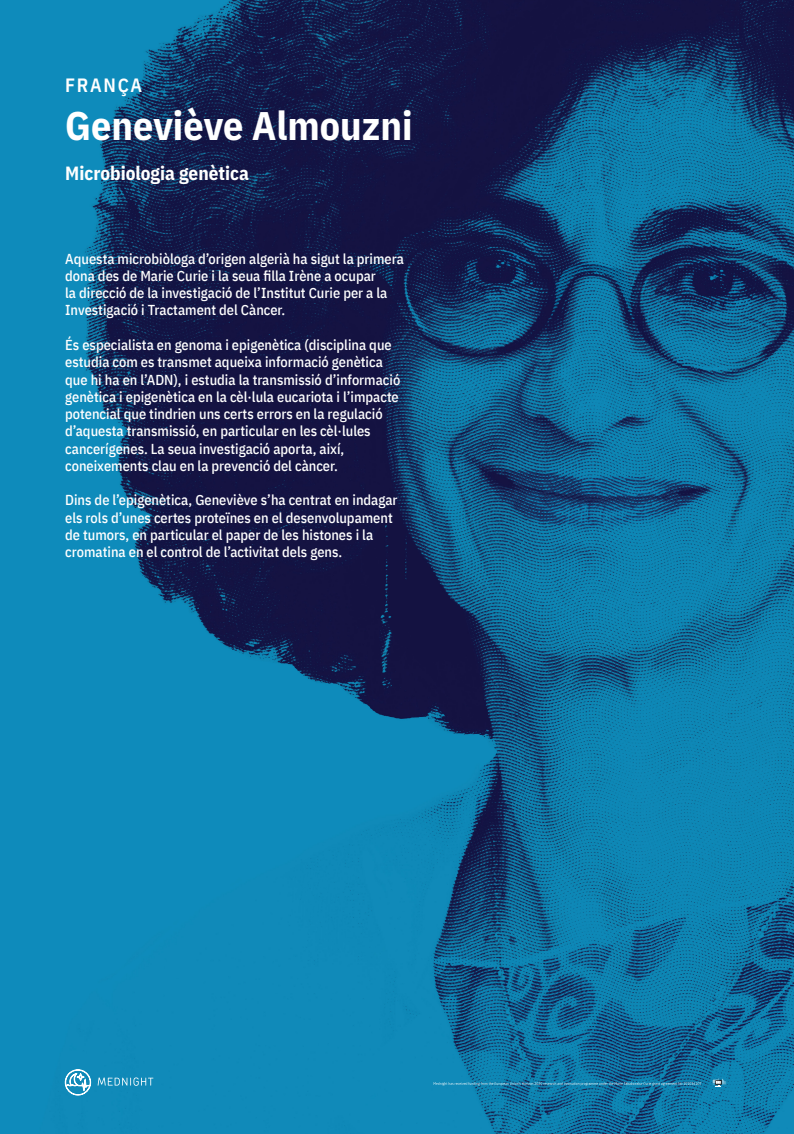
<style>
.page{position:relative;width:794px;height:1134px;background:#fff}
.page>*{position:absolute;margin:0;border:0;box-sizing:border-box;transform-origin:0 0}
.t1{font:700 40px "IBM Plex Sans Cond";color:#fff}
.t2{font:700 19.2px "IBM Plex Sans Cond";color:#fff}
.t3{font:600 19.2px "IBM Plex Sans Cond";letter-spacing:.09em;color:#fff}
.t4{font:500 14.4px/17.3px "IBM Plex Sans Cond";color:#fff}
</style>
<div class="page">
<img style="left:0;top:0;width:794px;height:1134px">
<svg style="left:712px;top:1078px;width:14px;height:10px"></svg>
<svg style="left:433px;top:1082px;width:268px;height:4px"></svg>
<svg style="left:98px;top:1077px;width:55px;height:9px"></svg>
<svg style="left:65px;top:1069px;width:26px;height:26px"></svg>
<h2 class="t3" style="left:65px;top:70px;width:79px">FRANÇA</h2>
<h1 class="t1" style="left:65px;top:94px;width:349px">Geneviève Almouzni</h1>
<h2 class="t2" style="left:65px;top:158px;width:185px">Microbiologia genètica</h2>
<p class="t4" style="left:65px;top:249px;width:340px">Aquesta microbiòloga d’origen algerià ha sigut la primera dona des de Marie Curie i la seua filla Irène a ocupar<br>la direcció de la investigació de l’Institut Curie per a la Investigació i Tractament del Càncer.</p>
<p class="t4" style="left:65px;top:335px;width:337px">És especialista en genoma i epigenètica (disciplina que estudia com es transmet aqueixa informació genètica que hi ha en l’ADN), i estudia la transmissió d’informació genètica i epigenètica en la cèl·lula eucariota i l’impacte potencial que tindrien uns certs errors en la regulació d’aquesta transmissió, en particular en les cèl·lules cancerígenes. La seua investigació aporta, així, coneixements clau en la prevenció del càncer.</p>
<p class="t4" style="left:65px;top:490px;width:334px">Dins de l’epigenètica, Geneviève s’ha centrat en indagar els rols d’unes certes proteïnes en el desenvolupament de tumors, en particular el paper de les histones i la cromatina en el control de l’activitat dels gens.</p>
</div>
